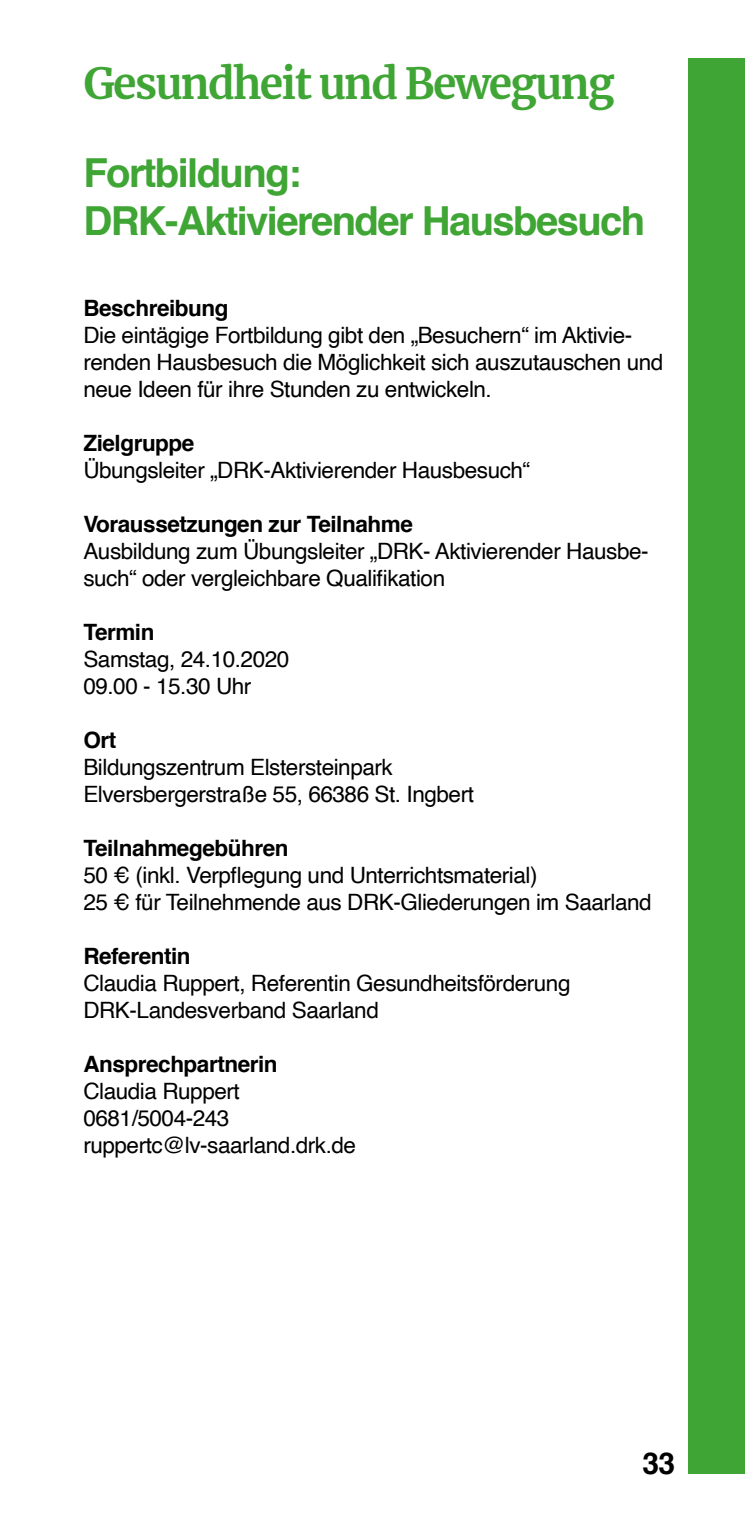
<style>
.page{position:relative;width:745px;height:1531px;background:#fff}
.page>*{position:absolute;margin:0;border:0;box-sizing:border-box;transform-origin:0 0}
.t1{font:700 42.5px "Merriweather";letter-spacing:-.04em;color:#3fa535}
.t2{font:700 40px/48px "Helvetica";letter-spacing:-.04em;color:#3fa535}
.t3{font:700 30px "Helvetica";color:#000}
.t4{font:22.5px/27px "Helvetica";letter-spacing:-.02em;color:#000}
.t5{font:700 22.5px "Helvetica";letter-spacing:-.02em;color:#000}
</style>
<div class="page">
<div style="left:687px;top:58px;width:57px;height:1416px;background:#3fa535"></div>
<h1 class="t1" style="left:83px;top:54px;width:532px">Gesundheit und Bewegung</h1>
<h2 class="t2" style="left:83px;top:150px;width:563px">Fortbildung:<br>DRK-Aktivierender Hausbesuch</h2>
<p class="t5" style="left:83px;top:290px;width:147px">Beschreibung</p>
<p class="t4" style="left:83px;top:322px;width:581px">Die eintägige Fortbildung gibt den „Besuchern“ im Aktivie&shy;renden Hausbesuch die Möglichkeit sich auszutauschen und neue Ideen für ihre Stunden zu entwickeln.</p>
<p class="t5" style="left:83px;top:425px;width:112px">Zielgruppe</p>
<p class="t4" style="left:83px;top:457px;width:448px">Übungsleiter „DRK-Aktivierender Hausbesuch“</p>
<p class="t5" style="left:83px;top:506px;width:331px">Voraussetzungen zur Teilnahme</p>
<p class="t4" style="left:83px;top:538px;width:566px">Ausbildung zum Übungsleiter „DRK- Aktivierender Hausbe&shy;such“ oder vergleichbare Qualifikation</p>
<p class="t5" style="left:83px;top:614px;width:73px">Termin</p>
<p class="t4" style="left:83px;top:646px;width:207px">Samstag, 24.10.2020<br>09.00 - 15.30 Uhr</p>
<p class="t5" style="left:83px;top:722px;width:34px">Ort</p>
<p class="t4" style="left:83px;top:754px;width:392px">Bildungszentrum Elstersteinpark<br>Elversbergerstraße 55, 66386 St. Ingbert</p>
<p class="t5" style="left:83px;top:830px;width:206px">Teilnahmegebühren</p>
<p class="t4" style="left:83px;top:862px;width:569px">50 € (inkl. Verpflegung und Unterrichtsmaterial)<br>25 € für Teilnehmende aus DRK-Gliederungen im Saarland</p>
<p class="t5" style="left:83px;top:938px;width:109px">Referentin</p>
<p class="t4" style="left:83px;top:970px;width:488px">Claudia Ruppert, Referentin Gesundheitsförderung<br>DRK-Landesverband Saarland</p>
<p class="t5" style="left:83px;top:1046px;width:196px">Ansprechpartnerin</p>
<p class="t4" style="left:83px;top:1078px;width:274px">Claudia Ruppert<br>0681/5004-243 ruppertc@lv-saarland.drk.de</p>
<h3 class="t3" style="left:642px;top:1439px;width:34px">33</h3>
</div>
